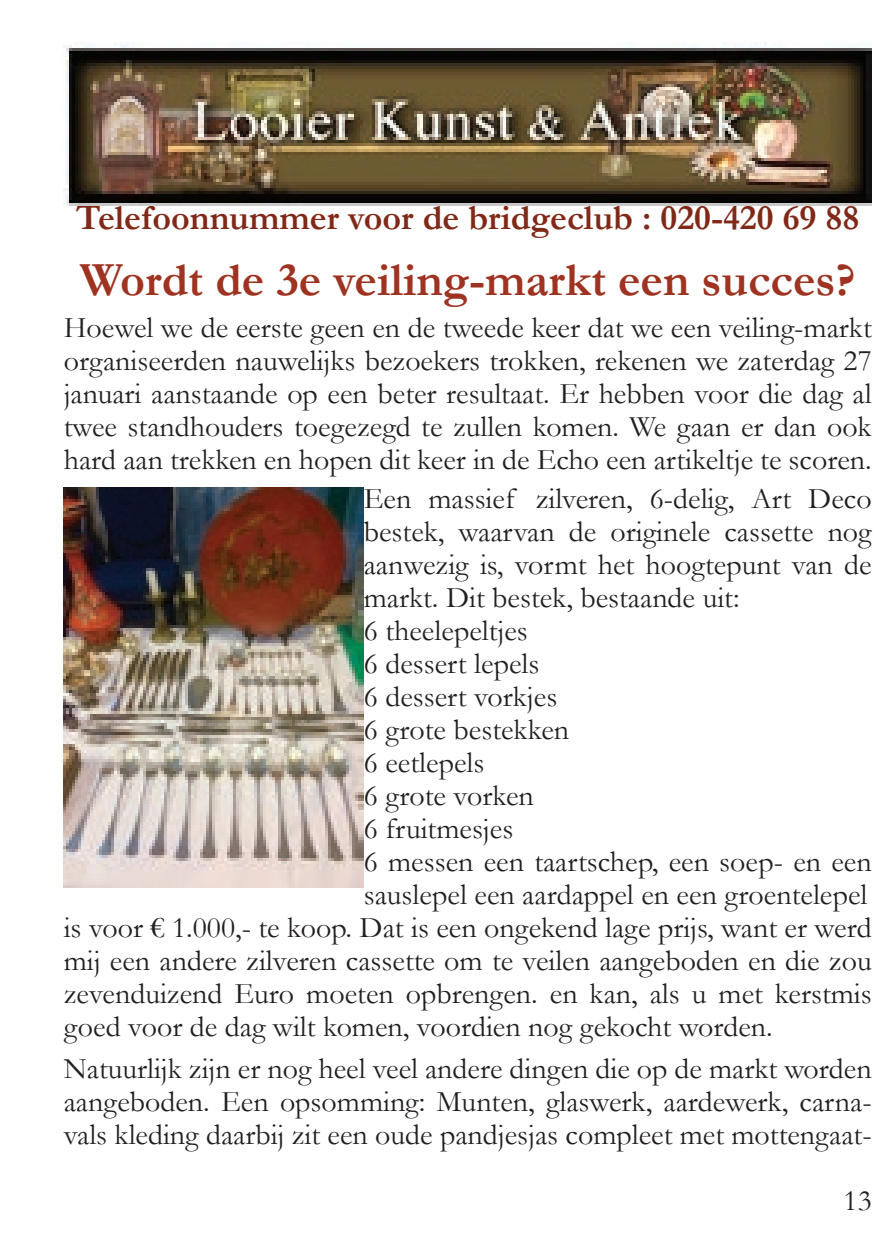
<style>
.page{position:relative;width:893px;height:1259px;background:#fff}
.page>*{position:absolute;margin:0;border:0;box-sizing:border-box;transform-origin:0 0}
.t1{font:700 48px "Garamond";color:#9e3321}
.t2{font:700 36px "Garamond";color:#812918}
.t3{font:30px/33px "Garamond";color:#231f20;text-align:justify}
</style>
<div class="page">
<img style="left:64px;top:43px;width:808px;height:162px">
<img style="left:64px;top:487px;width:300px;height:400px">
<p class="t2" style="left:76px;top:196px;width:784px">Telefoonnummer voor de bridgeclub : 020-420 69 88</p>
<h1 class="t1" style="left:80px;top:251px;width:777px">Wordt de 3e veiling-markt een succes?</h1>
<p class="t3" style="left:64px;top:310px;width:809px">Hoewel we de eerste geen en de tweede keer dat we een veiling-markt organiseerden nauwelijks bezoekers trokken, rekenen we zaterdag 27 januari aanstaande op een beter resultaat. Er hebben voor die dag al twee standhouders toegezegd te zullen komen. We gaan er dan ook hard aan trekken en hopen dit keer in de Echo een artikeltje te scoren.</p>
<p class="t3" style="left:364px;top:481px;width:509px">Een massief zilveren, 6-delig, Art Deco</p>
<p class="t3" style="left:364px;top:514px;width:509px">bestek, waarvan de originele cassette nog</p>
<p class="t3" style="left:364px;top:547px;width:509px">aanwezig is, vormt het hoogtepunt van de</p>
<p class="t3" style="left:364px;top:580px;width:377px">markt. Dit bestek, bestaande uit:</p>
<p class="t3" style="left:364px;top:613px;width:166px">6 theelepeltjes</p>
<p class="t3" style="left:364px;top:646px;width:177px">6 dessert lepels</p>
<p class="t3" style="left:364px;top:679px;width:195px">6 dessert vorkjes</p>
<p class="t3" style="left:364px;top:712px;width:207px">6 grote bestekken</p>
<p class="t3" style="left:364px;top:745px;width:122px">6 eetlepels</p>
<p class="t3" style="left:364px;top:778px;width:172px">6 grote vorken</p>
<p class="t3" style="left:364px;top:811px;width:151px">6 fruitmesjes</p>
<p class="t3" style="left:364px;top:844px;width:509px">6 messen een taartschep, een soep- en een</p>
<p class="t3" style="left:364px;top:877px;width:505px">sauslepel een aardappel en een groentelepel</p>
<p class="t3" style="left:64px;top:910px;width:809px">is voor € 1.000,- te koop. Dat is een ongekend lage prijs, want er werd</p>
<p class="t3" style="left:64px;top:943px;width:809px">mij een andere zilveren cassette om te veilen aangeboden en die zou</p>
<p class="t3" style="left:64px;top:976px;width:809px">zevenduizend Euro moeten opbrengen. en kan, als u met kerstmis</p>
<p class="t3" style="left:64px;top:1009px;width:710px">goed voor de dag wilt komen, voordien nog gekocht worden.</p>
<p class="t3" style="left:64px;top:1051px;width:809px">Natuurlijk zijn er nog heel veel andere dingen die op de markt worden aangeboden. Een opsomming: Munten, glaswerk, aardewerk, carna&shy;vals kleding daarbij zit een oude pandjesjas compleet met mottengaat-</p>
<p class="t3" style="left:844px;top:1183px;width:30px">13</p>
</div>
